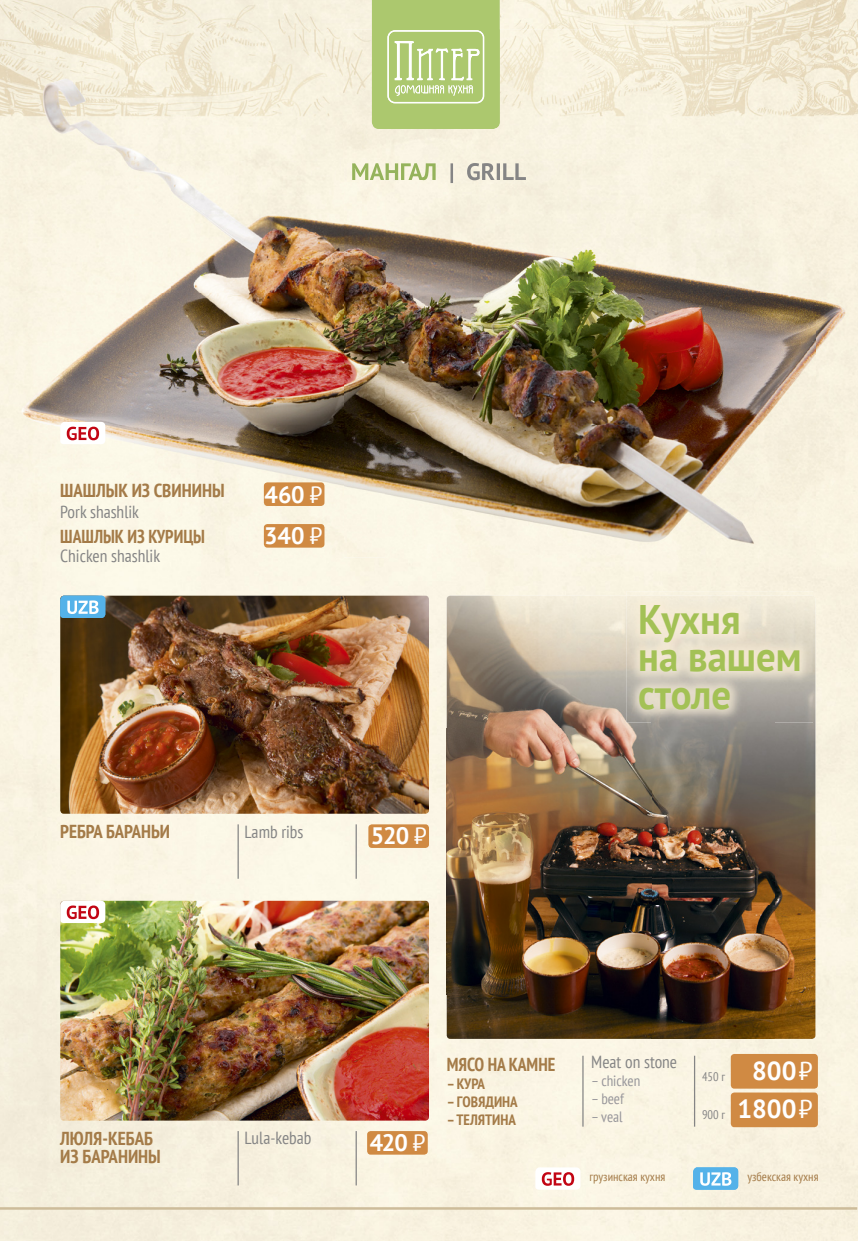
<style>
.page{position:relative;width:858px;height:1241px;background:#fff}
.page>*{position:absolute;margin:0;border:0;box-sizing:border-box;transform-origin:0 0}
.t1{font:700 41.25px/37.5px "PT Sans";color:#a3c155;scale:.94 1}
.t2{font:700 23.75px "PT Sans";letter-spacing:-.02em;color:#fff}
.t3{font:700 condensed 18.75px/17.9px "PT Sans";color:#a47b48}
.t4{font:700 condensed 18.75px "PT Sans";color:#a47b48;scale:.94 1}
.t5{font:condensed 17.5px "PT Sans";color:#858585}
.t6{font:700 condensed 15px "PT Sans";color:#a47b48}
.t7{font:condensed 15px "PT Sans";color:#97969a}
.t8{font:condensed 12.5px "PT Sans";color:#a47b48}
.t9{font:condensed 12.38px "PT Sans";color:#858585}
.s1{font-weight:400}
.s2{font-weight:700;font-stretch:normal;font-size:26px;color:#fff}
.s3{font-stretch:normal;font-size:26px;color:#fff}
</style>
<div class="page">
<div style="left:0;top:0;width:857px;height:1240px;background:#f9f4e1"></div>
<hr style="left:0;top:1206px;width:857px;height:3px;background:#cdbc9a">
<img style="left:60px;top:595px;width:369px;height:218px">
<svg style="left:535px;top:1167px;width:45px;height:22px"></svg>
<svg style="left:693px;top:1167px;width:45px;height:22px"></svg>
<img style="left:446px;top:595px;width:205px;height:443px">
<img style="left:774px;top:595px;width:41px;height:443px">
<img style="left:651px;top:722px;width:123px;height:316px">
<div style="left:730px;top:1053px;width:87px;height:35px;background:#d08a43;border-radius:4px"></div>
<div style="left:730px;top:1092px;width:87px;height:34px;background:#d08a43;border-radius:4px"></div>
<img style="left:626px;top:591px;width:186px;height:131px">
<img style="left:0;top:29px;width:386px;height:528px">
<img style="left:472px;top:29px;width:385px;height:528px">
<img style="left:386px;top:129px;width:86px;height:428px">
<svg style="left:372px;top:0;width:127px;height:129px;background:#b4cd7c"></svg>
<img style="left:352px;top:163px;width:83px;height:17px">
<img style="left:437px;top:163px;width:89px;height:20px">
<hr style="left:237px;top:1130px;width:2px;height:55px;background:#858585">
<hr style="left:582px;top:1055px;width:1px;height:71px;background:#858585">
<hr style="left:355px;top:1130px;width:2px;height:55px;background:#858585">
<hr style="left:694px;top:1055px;width:1px;height:71px;background:#858585">
<hr style="left:355px;top:824px;width:2px;height:54px;background:#858585">
<hr style="left:237px;top:824px;width:2px;height:54px;background:#858585">
<div style="left:264px;top:482px;width:60px;height:24px;background:#d08a43;border-radius:4px"></div>
<div style="left:367px;top:1130px;width:60px;height:24px;background:#d08a43;border-radius:4px"></div>
<div style="left:264px;top:524px;width:60px;height:23px;background:#d08a43;border-radius:4px"></div>
<div style="left:368px;top:824px;width:61px;height:23px;background:#d08a43;border-radius:4px"></div>
<img style="left:60px;top:900px;width:369px;height:220px">
<svg style="left:60px;top:595px;width:45px;height:23px"></svg>
<svg style="left:60px;top:422px;width:45px;height:22px"></svg>
<svg style="left:60px;top:900px;width:45px;height:22px"></svg>
<p class="t3" style="left:60px;top:481px;width:166px">ШАШЛЫК ИЗ СВИНИНЫ</p>
<h2 class="t2" style="left:264px;top:478px;width:59px">460 <span class="s1">₷</span></h2>
<p class="t5" style="left:60px;top:500px;width:80px">Pork shashlik</p>
<p class="t4" style="left:60px;top:524px;width:155px">ШАШЛЫК ИЗ КУРИЦЫ</p>
<p class="t5" style="left:60px;top:544px;width:101px">Chicken shashlik</p>
<h2 class="t2" style="left:264px;top:520px;width:59px">340 <span class="s1">₷</span></h2>
<h1 class="t1" style="left:638px;top:599px;width:175px">Кухня<br>на вашем столе</h1>
<p class="t3" style="left:60px;top:822px;width:111px">РЕБРА БАРАНЬИ</p>
<p class="t5" style="left:244px;top:820px;width:60px">Lamb ribs</p>
<h2 class="t2" style="left:371px;top:820px;width:57px">520 <span class="s1">₷</span></h2>
<p class="t3" style="left:60px;top:1128px;width:102px">ЛЮЛЯ-КЕБАБ<br>ИЗ БАРАНИНЫ</p>
<p class="t5" style="left:244px;top:1126px;width:68px">Lula-kebab</p>
<h2 class="t2" style="left:369px;top:1126px;width:57px">420 <span class="s1">₷</span></h2>
<p class="t4" style="left:446px;top:1051px;width:117px">МЯСО НА КАМНЕ</p>
<p class="t6" style="left:446px;top:1073px;width:40px">– КУРА</p>
<p class="t6" style="left:446px;top:1091px;width:72px">– ГОВЯДИНА</p>
<p class="t6" style="left:446px;top:1109px;width:71px">– ТЕЛЯТИНА</p>
<p class="t5" style="left:591px;top:1050px;width:87px">Meat on stone</p>
<p class="t7" style="left:591px;top:1070px;width:51px">– chicken</p>
<p class="t7" style="left:591px;top:1088px;width:34px">– beef</p>
<p class="t7" style="left:591px;top:1106px;width:33px">– veal</p>
<p class="t9" style="left:702px;top:1068px;width:112px">450 г <span class="s2">800</span><span class="s3">₷</span></p>
<p class="t9" style="left:702px;top:1106px;width:112px">900 г <span class="s2">1800</span><span class="s3">₷</span></p>
<p class="t8" style="left:589px;top:1168px;width:77px">грузинская кухня</p>
<p class="t8" style="left:747px;top:1168px;width:73px">узбекская кухня</p>
</div>
